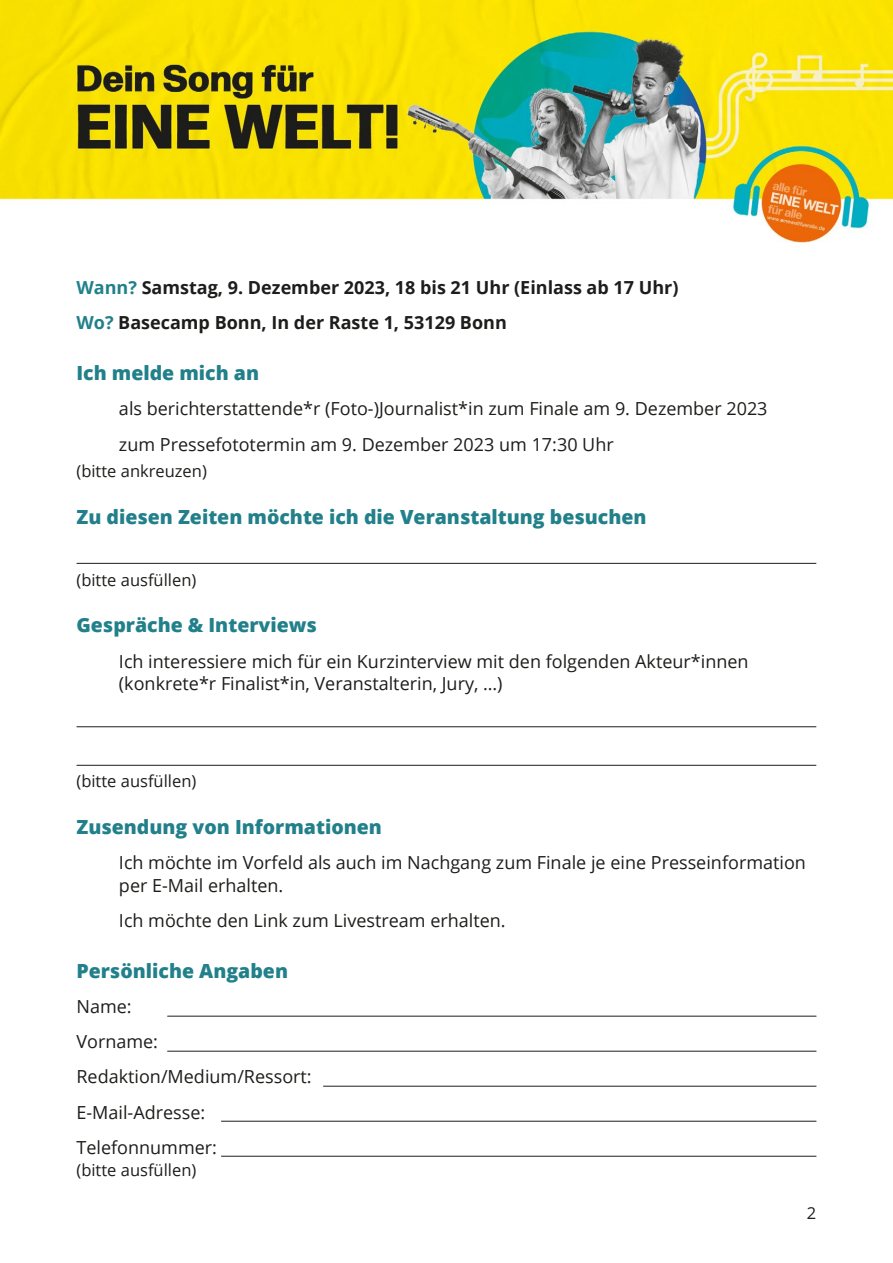
<style>
.page{position:relative;width:893px;height:1263px;background:#fff}
.page>*{position:absolute;margin:0;border:0;box-sizing:border-box;transform-origin:0 0}
.t1{font:800 19.5px "Open Sans";color:#21808a}
.t2{font:18px/22.5px "Open Sans";color:#1d1d1b}
.t3{font:700 18px "Open Sans";color:#1d1d1b}
.t4{font:16.5px "Open Sans";color:#1d1d1b}
.s1{color:#21808a}
</style>
<div class="page">
<img style="left:0;top:0;width:893px;height:243px">
<hr style="left:77px;top:563px;width:739px;height:1px;background:#1d1d1b">
<hr style="left:77px;top:765px;width:739px;height:1px;background:#1d1d1b">
<hr style="left:77px;top:726px;width:739px;height:1px;background:#1d1d1b">
<hr style="left:167px;top:1016px;width:649px;height:1px;background:#1d1d1b">
<hr style="left:167px;top:1051px;width:649px;height:1px;background:#1d1d1b">
<hr style="left:323px;top:1086px;width:493px;height:1px;background:#1d1d1b">
<hr style="left:221px;top:1121px;width:595px;height:1px;background:#1d1d1b">
<hr style="left:221px;top:1156px;width:595px;height:1px;background:#1d1d1b">
<p class="t3" style="left:76px;top:275px;width:603px"><span class="s1">Wann?</span> Samstag, 9. Dezember 2023, 18 bis 21 Uhr (Einlass ab 17 Uhr)</p>
<p class="t3" style="left:76px;top:310px;width:432px"><span class="s1">Wo?</span> Basecamp Bonn, In der Raste 1, 53129 Bonn</p>
<h2 class="t1" style="left:76px;top:358px;width:184px">Ich melde mich an</h2>
<p class="t2" style="left:119px;top:397px;width:650px">als berichterstattende*r (Foto-)Journalist*in zum Finale am 9. Dezember 2023</p>
<p class="t2" style="left:119px;top:432px;width:496px">zum Pressefototermin am 9. Dezember 2023 um 17:30 Uhr</p>
<p class="t4" style="left:76px;top:460px;width:132px">(bitte ankreuzen)</p>
<h2 class="t1" style="left:76px;top:502px;width:572px">Zu diesen Zeiten möchte ich die Veranstaltung besuchen</h2>
<p class="t4" style="left:76px;top:568px;width:121px">(bitte ausfüllen)</p>
<p class="t1" style="left:76px;top:610px;width:242px">Gespräche &amp; Interviews</p>
<p class="t2" style="left:119px;top:649px;width:631px">Ich interessiere mich für ein Kurzinterview mit den folgenden Akteur*innen (konkrete*r Finalist*in, Veranstalterin, Jury, …)</p>
<p class="t4" style="left:76px;top:770px;width:121px">(bitte ausfüllen)</p>
<p class="t1" style="left:76px;top:812px;width:307px">Zusendung von Informationen</p>
<p class="t2" style="left:119px;top:851px;width:688px">Ich möchte im Vorfeld als auch im Nachgang zum Finale je eine Presseinformation per E-Mail erhalten.</p>
<p class="t2" style="left:119px;top:909px;width:388px">Ich möchte den Link zum Livestream erhalten.</p>
<p class="t1" style="left:76px;top:956px;width:213px">Persönliche Angaben</p>
<p class="t2" style="left:76px;top:995px;width:57px">Name:</p>
<p class="t2" style="left:76px;top:1030px;width:83px">Vorname:</p>
<p class="t2" style="left:76px;top:1065px;width:237px">Redaktion/Medium/Ressort:</p>
<p class="t2" style="left:76px;top:1100px;width:130px">E-Mail-Adresse:</p>
<p class="t2" style="left:76px;top:1136px;width:142px">Telefonnummer:</p>
<p class="t4" style="left:76px;top:1159px;width:121px">(bitte ausfüllen)</p>
<p class="t4" style="left:807px;top:1202px;width:11px">2</p>
</div>
